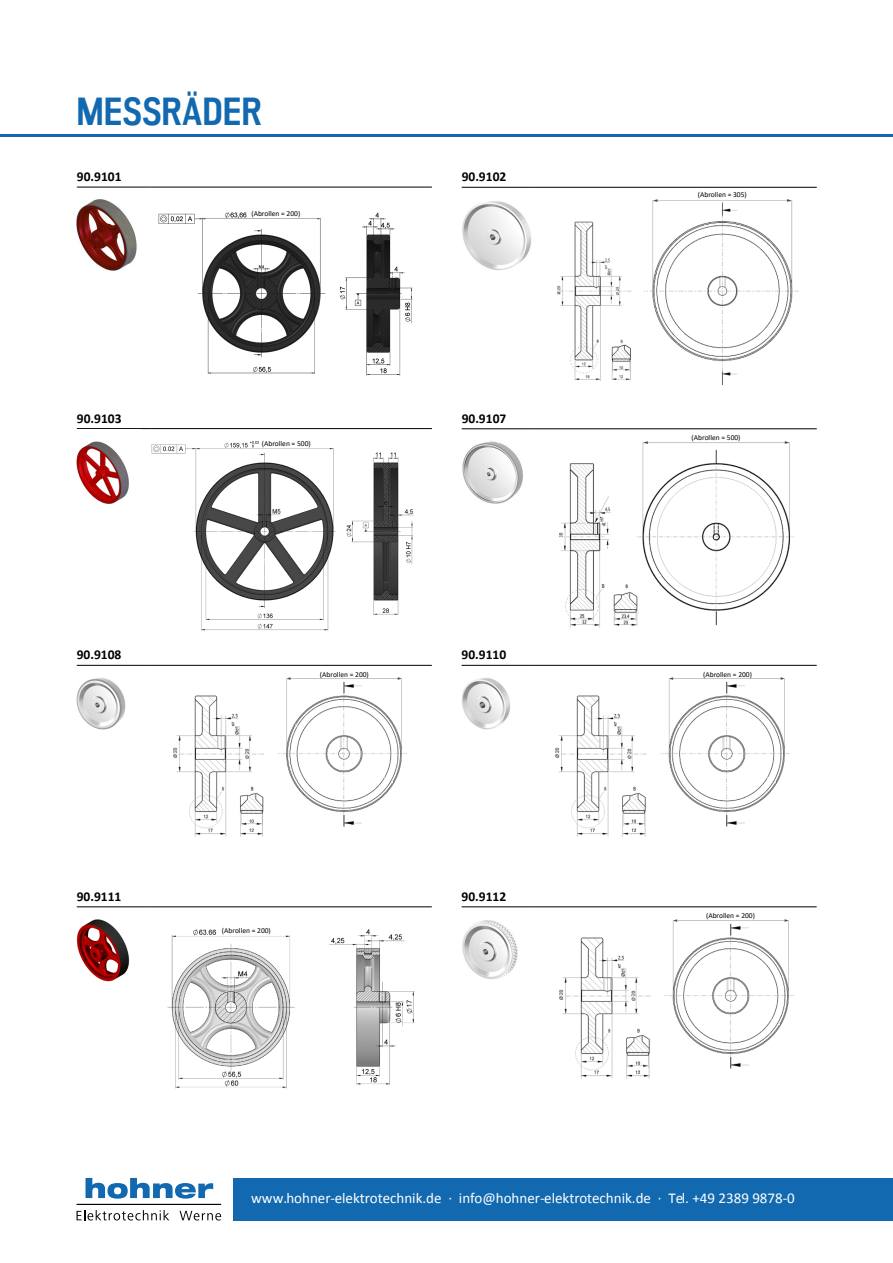
<style>
.page{position:relative;width:893px;height:1263px;background:#fff}
.page>*{position:absolute;margin:0;border:0;box-sizing:border-box;transform-origin:0 0}
.t1{font:700 39px "Akazan";color:#1269b0}
.t2{font:15px "Calibri";color:#fff}
.t3{font:700 13.5px "Calibri";color:#000}
.t4{font:7.5px "Calibri";color:#000}
</style>
<div class="page">
<hr style="left:0;top:134px;width:893px;height:2px;background:#1269b0">
<hr style="left:77px;top:428px;width:73px;height:1px;background:#000">
<hr style="left:150px;top:428px;width:282px;height:1px;background:#000">
<hr style="left:77px;top:187px;width:73px;height:1px;background:#000">
<hr style="left:150px;top:187px;width:282px;height:1px;background:#000">
<img style="left:77px;top:199px;width:60px;height:72px">
<img style="left:158px;top:212px;width:255px;height:164px">
<img style="left:77px;top:441px;width:52px;height:63px">
<img style="left:151px;top:441px;width:262px;height:190px">
<hr style="left:462px;top:428px;width:73px;height:1px;background:#000">
<hr style="left:535px;top:428px;width:282px;height:1px;background:#000">
<hr style="left:462px;top:187px;width:73px;height:1px;background:#000">
<hr style="left:535px;top:187px;width:282px;height:1px;background:#000">
<img style="left:462px;top:201px;width:69px;height:69px">
<img style="left:557px;top:200px;width:241px;height:185px">
<img style="left:560px;top:441px;width:233px;height:186px">
<img style="left:462px;top:441px;width:61px;height:63px">
<hr style="left:77px;top:906px;width:73px;height:1px;background:#000">
<hr style="left:150px;top:906px;width:282px;height:1px;background:#000">
<hr style="left:77px;top:665px;width:73px;height:1px;background:#000">
<hr style="left:150px;top:665px;width:282px;height:1px;background:#000">
<img style="left:77px;top:678px;width:48px;height:51px">
<img style="left:173px;top:678px;width:234px;height:158px">
<img style="left:77px;top:919px;width:53px;height:63px">
<img style="left:167px;top:929px;width:248px;height:160px">
<hr style="left:462px;top:906px;width:73px;height:1px;background:#000">
<hr style="left:535px;top:906px;width:282px;height:1px;background:#000">
<hr style="left:462px;top:665px;width:73px;height:1px;background:#000">
<hr style="left:535px;top:665px;width:282px;height:1px;background:#000">
<img style="left:462px;top:678px;width:48px;height:51px">
<img style="left:556px;top:678px;width:233px;height:158px">
<img style="left:559px;top:919px;width:234px;height:159px">
<img style="left:462px;top:920px;width:56px;height:59px">
<div style="left:234px;top:1178px;width:659px;height:42px;background:#1269b0"></div>
<svg style="left:86px;top:1178px;width:127px;height:20px"></svg>
<svg style="left:77px;top:1210px;width:92px;height:10px"></svg>
<svg style="left:180px;top:1211px;width:41px;height:9px"></svg>
<hr style="left:77px;top:1204px;width:144px;height:1px;background:#000">
<h1 class="t1" style="left:77px;top:90px;width:187px">MESSRÄDER</h1>
<h3 class="t3" style="left:77px;top:167px;width:46px">90.9101</h3>
<h3 class="t3" style="left:77px;top:409px;width:46px">90.9103</h3>
<p class="t4" style="left:251px;top:209px;width:50px">(Abrollen = 200)</p>
<p class="t4" style="left:262px;top:438px;width:50px">(Abrollen = 500)</p>
<h3 class="t3" style="left:77px;top:645px;width:46px">90.9108</h3>
<p class="t4" style="left:320px;top:669px;width:50px">(Abrollen = 200)</p>
<h3 class="t3" style="left:77px;top:887px;width:46px">90.9111</h3>
<p class="t4" style="left:222px;top:925px;width:50px">(Abrollen = 200)</p>
<h3 class="t3" style="left:462px;top:167px;width:46px">90.9102</h3>
<h3 class="t3" style="left:462px;top:409px;width:46px">90.9107</h3>
<h3 class="t3" style="left:462px;top:645px;width:46px">90.9110</h3>
<h3 class="t3" style="left:462px;top:887px;width:46px">90.9112</h3>
<p class="t4" style="left:698px;top:189px;width:50px">(Abrollen = 305)</p>
<p class="t4" style="left:692px;top:433px;width:50px">(Abrollen = 500)</p>
<p class="t4" style="left:703px;top:669px;width:50px">(Abrollen = 200)</p>
<p class="t4" style="left:706px;top:910px;width:50px">(Abrollen = 200)</p>
<h2 class="t2" style="left:251px;top:1187px;width:545px">www.hohner-elektrotechnik.de · info@hohner-elektrotechnik.de · Tel. +49 2389 9878-0</h2>
</div>
